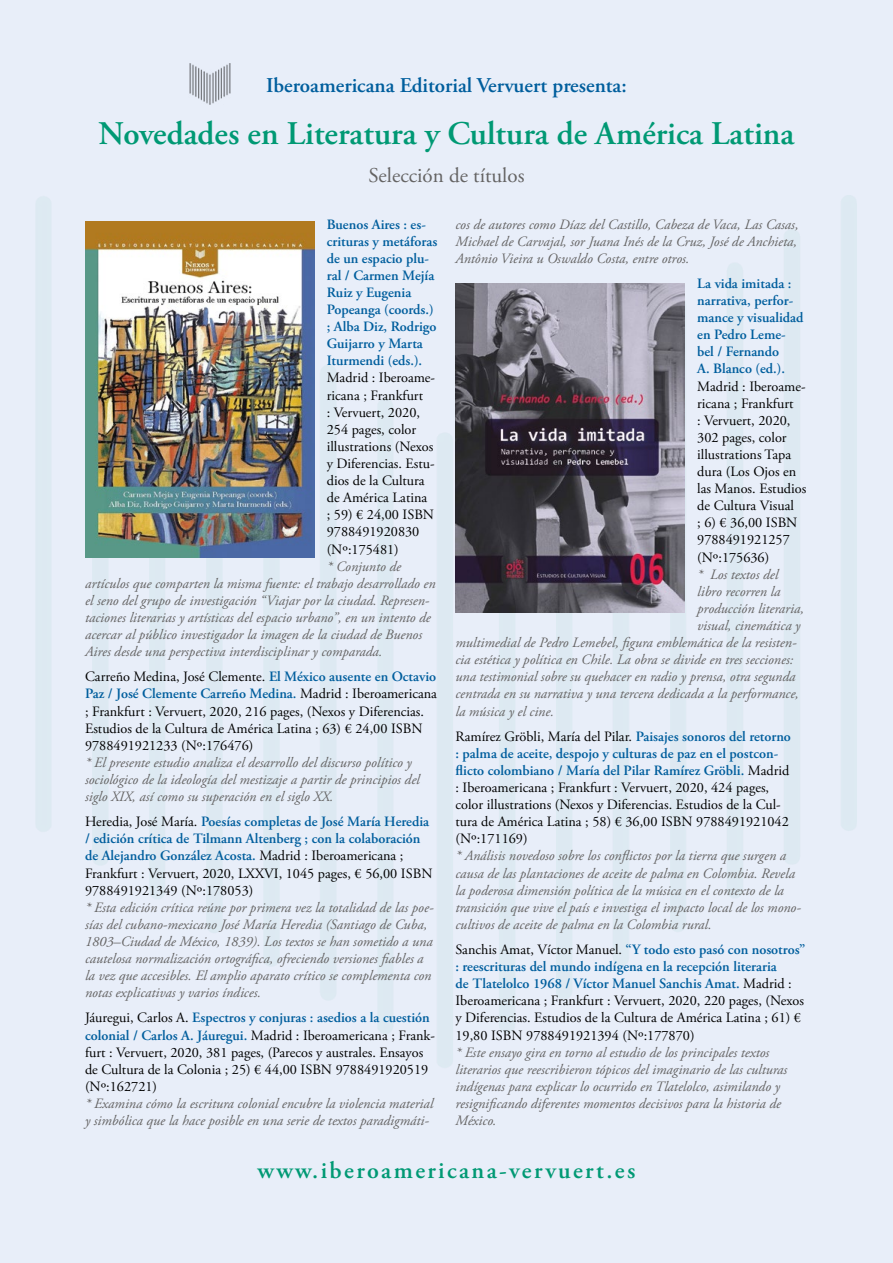
<style>
.page{position:relative;width:893px;height:1263px;background:#e8eef9}
.page>*{position:absolute;margin:0;border:0;box-sizing:border-box;transform-origin:0 0}
.t1{font:600 33px "Adobe Garamond Pro";color:#009974}
.t2{font:600 24px "Adobe Garamond Pro";letter-spacing:.1em;color:#009974}
.t3{font:600 21px "Adobe Garamond Pro";color:#005e9d}
.t4{font:21px "Adobe Garamond Pro";color:#646363}
.t5{font:italic 14.25px/17.1px "Adobe Garamond Pro";color:#646363}
.t6{font:14.25px/17.1px "Adobe Garamond Pro";color:#000}
.t7{font:600 14.25px/17.1px "Adobe Garamond Pro";color:#005e9d}
.s1{font-weight:600;color:#005e9d}
</style>
<div class="page">
<img style="left:36px;top:196px;width:821px;height:871px">
<img style="left:189px;top:63px;width:42px;height:42px">
<img style="left:455px;top:284px;width:229px;height:328px">
<img style="left:85px;top:221px;width:229px;height:336px">
<h3 class="t3" style="left:266px;top:73px;width:362px">Iberoamericana Editorial Vervuert presenta:</h3>
<h1 class="t1" style="left:99px;top:115px;width:697px">Novedades en Literatura y Cultura de América Latina</h1>
<h3 class="t4" style="left:368px;top:163px;width:157px">Selección de títulos</h3>
<p class="t7" style="left:327px;top:216px;width:112px">Buenos Aires : es&shy;crituras y metáforas de un espacio plu&shy;ral / Carmen Mejía<br>Ruiz y Eugenia<br>Popeanga (coords.) ; Alba Diz, Rodrigo<br>Guijarro y Marta<br>Iturmendi (eds.).</p>
<p class="t6" style="left:327px;top:370px;width:110px">Madrid : Iberoame&shy;ricana ; Frankfurt<br>: Vervuert, 2020,<br>254 pages, color illustrations (Nexos y Diferencias. Estu&shy;dios de la Cultura de América Latina<br>; 59) € 24,00 ISBN<br>9788491920830 (Nº:175481)</p>
<p class="t5" style="left:85px;top:558px;width:352px;text-indent:242px">* Conjunto de artículos que comparten la misma fuente: el trabajo desarrollado en el seno del grupo de investigación “Viajar por la ciudad. Represen&shy;taciones literarias y artísticas del espacio urbano”, en un intento de acercar al público investigador la imagen de la ciudad de Buenos Aires desde una perspectiva interdisciplinar y comparada.</p>
<p class="t6" style="left:85px;top:669px;width:353px">Carreño Medina, José Clemente. <span class="s1">El México ausente en Octavio Paz / José Clemente Carreño Medina.</span> Madrid : Iberoamericana ; Frankfurt : Vervuert, 2020, 216 pages, (Nexos y Diferencias.<br>Estudios de la Cultura de América Latina ; 63) € 24,00 ISBN 9788491921233 (Nº:176476)</p>
<p class="t5" style="left:85px;top:754px;width:336px">* El presente estudio analiza el desarrollo del discurso político y sociológico de la ideología del mestizaje a partir de principios del siglo XIX, así como su superación en el siglo XX.</p>
<p class="t6" style="left:85px;top:814px;width:349px">Heredia, José María. <span class="s1">Poesías completas de José María Heredia / edición crítica de Tilmann Altenberg ; con la colaboración de Alejandro González Acosta.</span> Madrid : Iberoamericana ; Frankfurt : Vervuert, 2020, LXXVI, 1045 pages, € 56,00 ISBN 9788491921349 (Nº:178053)</p>
<p class="t5" style="left:85px;top:899px;width:350px">* Esta edición crítica reúne por primera vez la totalidad de las poe&shy;sías del cubano-mexicano José María Heredia (Santiago de Cuba, 1803–Ciudad de México, 1839). Los textos se han sometido a una cautelosa normalización ortográfica, ofreciendo versiones fiables a la vez que accesibles. El amplio aparato crítico se complementa con notas explicativas y varios índices.</p>
<p class="t6" style="left:85px;top:1010px;width:352px">Jáuregui, Carlos A. <span class="s1">Espectros y conjuras : asedios a la cuestión colonial / Carlos A. Jáuregui.</span> Madrid : Iberoamericana ; Frank&shy;furt : Vervuert, 2020, 381 pages, (Parecos y australes. Ensayos de Cultura de la Colonia ; 25) € 44,00 ISBN 9788491920519 (Nº:162721)</p>
<p class="t5" style="left:85px;top:1095px;width:350px">* Examina cómo la escritura colonial encubre la violencia material y simbólica que la hace posible en una serie de textos paradigmáti-</p>
<p class="t5" style="left:455px;top:216px;width:345px;text-align:justify">cos de autores como Díaz del Castillo, Cabeza de Vaca, Las Casas, Michael de Carvajal, sor Juana Inés de la Cruz, José de Anchieta, Antônio Vieira u Oswaldo Costa, entre otros.</p>
<p class="t7" style="left:697px;top:275px;width:108px">La vida imitada : narrativa, perfor&shy;mance y visualidad en Pedro Leme&shy;bel / Fernando<br>A. Blanco (ed.).</p>
<p class="t6" style="left:697px;top:378px;width:111px">Madrid : Iberoame&shy;ricana ; Frankfurt<br>: Vervuert, 2020,<br>302 pages, color illustrations Tapa dura (Los Ojos en las Manos. Estudios de Cultura Visual<br>; 6) € 36,00 ISBN<br>9788491921257 (Nº:175636)</p>
<p class="t5" style="left:697px;top:566px;width:82px">* Los textos del</p>
<p class="t5" style="left:697px;top:583px;width:85px">libro recorren la</p>
<p class="t5" style="left:697px;top:600px;width:108px">producción literaria,</p>
<p class="t5" style="left:697px;top:617px;width:105px">visual, cinemática y</p>
<p class="t5" style="left:455px;top:634px;width:343px">multimedial de Pedro Lemebel, figura emblemática de la resisten-</p>
<p class="t5" style="left:455px;top:651px;width:339px">cia estética y política en Chile. La obra se divide en tres secciones:</p>
<p class="t5" style="left:455px;top:669px;width:341px">una testimonial sobre su quehacer en radio y prensa, otra segunda</p>
<p class="t5" style="left:455px;top:686px;width:345px">centrada en su narrativa y una tercera dedicada a la performance,</p>
<p class="t5" style="left:455px;top:703px;width:100px">la música y el cine.</p>
<p class="t6" style="left:455px;top:728px;width:337px">Ramírez Gröbli, María del Pilar. <span class="s1">Paisajes sonoros del retorno : palma de aceite, despojo y culturas de paz en el postcon&shy;flicto colombiano / María del Pilar Ramírez Gröbli.</span> Madrid : Iberoamericana ; Frankfurt : Vervuert, 2020, 424 pages, color illustrations (Nexos y Diferencias. Estudios de la Cul&shy;tura de América Latina ; 58) € 36,00 ISBN 9788491921042 (Nº:171169)</p>
<p class="t5" style="left:455px;top:848px;width:347px">* Análisis novedoso sobre los conflictos por la tierra que surgen a causa de las plantaciones de aceite de palma en Colombia. Revela la poderosa dimensión política de la música en el contexto de la transición que vive el país e investiga el impacto local de los mono&shy;cultivos de aceite de palma en la Colombia rural.</p>
<p class="t6" style="left:455px;top:941px;width:351px">Sanchis Amat, Víctor Manuel. <span class="s1">“Y todo esto pasó con nosotros” : reescrituras del mundo indígena en la recepción literaria<br>de Tlatelolco 1968 / Víctor Manuel Sanchis Amat.</span> Madrid :<br>Iberoamericana ; Frankfurt : Vervuert, 2020, 220 pages, (Nexos y Diferencias. Estudios de la Cultura de América Latina ; 61) € 19,80 ISBN 9788491921394 (Nº:177870)</p>
<p class="t5" style="left:455px;top:1044px;width:333px">* Este ensayo gira en torno al estudio de los principales textos literarios que reescribieron tópicos del imaginario de las culturas indígenas para explicar lo ocurrido en Tlatelolco, asimilando y resignificando diferentes momentos decisivos para la historia de México.</p>
<h2 class="t2" style="left:258px;top:1157px;width:379px">www.iberoamericana-vervuert.es</h2>
</div>
